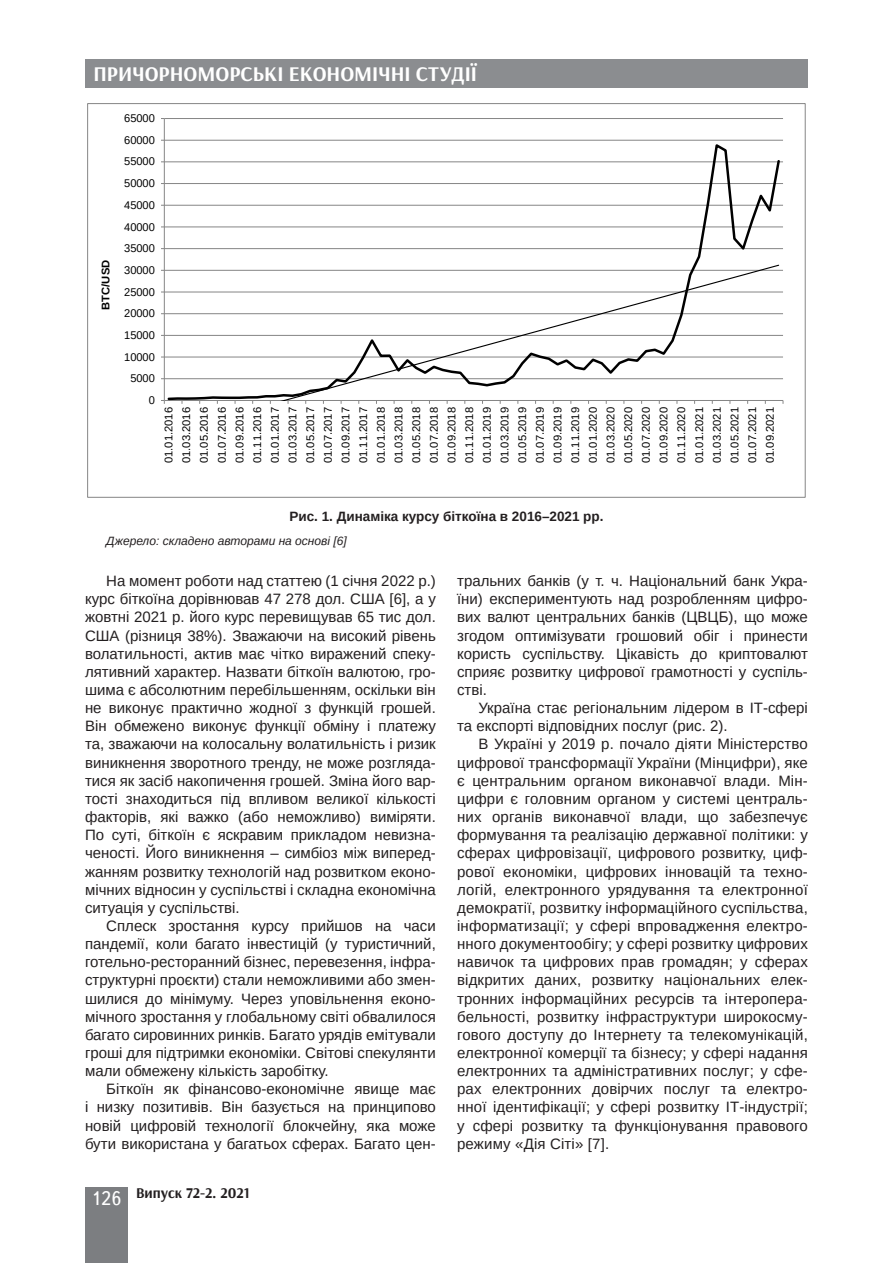
<style>
.page{position:relative;width:893px;height:1263px;background:#fff}
.page>*{position:absolute;margin:0;border:0;box-sizing:border-box;transform-origin:0 0}
.t1{font:700 21px "Arsenal";color:#fff}
.Текст_основной_G{font:15px/18.1px "Arimo";color:#231f20;text-align:justify}
.t2{font:700 15px "Arsenal";color:#231f20}
.Рисунок{font:700 13.5px "Arimo";color:#231f20}
.Джерело{font:italic 12px "Arimo";color:#231f20}
.t3{font:11.25px "Arimo";color:#000}
.t4{font:11.1px/17.7px "Arimo";color:#000;text-align:justify}
.t5{font:700 11.1px "Arimo";color:#000}
.s1{font-family:"Ukrainian Text";font-weight:400;font-size:19.5px;color:#fff}
</style>
<div class="page">
<div style="left:85px;top:59px;width:723px;height:29px;background:#8b8d90"></div>
<div style="left:85px;top:1186px;width:43px;height:76px;background:#7c7e81"></div>
<hr style="left:164px;top:378px;width:619px;height:1px;background:#868686">
<hr style="left:164px;top:357px;width:619px;height:1px;background:#868686">
<hr style="left:164px;top:335px;width:619px;height:1px;background:#868686">
<hr style="left:164px;top:313px;width:619px;height:1px;background:#868686">
<hr style="left:164px;top:292px;width:619px;height:1px;background:#868686">
<hr style="left:164px;top:270px;width:619px;height:1px;background:#868686">
<hr style="left:164px;top:248px;width:619px;height:1px;background:#868686">
<hr style="left:164px;top:226px;width:619px;height:1px;background:#868686">
<hr style="left:164px;top:205px;width:619px;height:1px;background:#868686">
<hr style="left:164px;top:183px;width:619px;height:1px;background:#868686">
<hr style="left:164px;top:161px;width:619px;height:1px;background:#868686">
<hr style="left:164px;top:140px;width:619px;height:1px;background:#868686">
<hr style="left:164px;top:118px;width:619px;height:1px;background:#868686">
<hr style="left:164px;top:119px;width:1px;height:281px;background:#868686">
<hr style="left:164px;top:400px;width:619px;height:1px;background:#868686">
<svg style="left:166px;top:144px;width:615px;height:257px"></svg>
<svg style="left:167px;top:264px;width:613px;height:136px"></svg>
<h1 class="t1" style="left:94px;top:61px;width:385px">ПРИЧОРНОМОРСЬКІ ЕКОНОМІЧНІ СТУДІЇ</h1>
<p class="t3" style="left:124px;top:112px;width:32px">65000</p>
<p class="t3" style="left:124px;top:134px;width:32px">60000</p>
<p class="t3" style="left:124px;top:155px;width:32px">55000</p>
<p class="t3" style="left:124px;top:177px;width:32px">50000</p>
<p class="t3" style="left:124px;top:199px;width:32px">45000</p>
<p class="t3" style="left:124px;top:220px;width:32px">40000</p>
<p class="t5" style="left:99px;top:310px;width:51px;rotate:-90deg">BTC/USD</p>
<p class="t3" style="left:124px;top:242px;width:32px">35000</p>
<p class="t3" style="left:124px;top:264px;width:32px">30000</p>
<p class="t3" style="left:124px;top:285px;width:32px">25000</p>
<p class="t3" style="left:124px;top:307px;width:32px">20000</p>
<p class="t3" style="left:124px;top:329px;width:32px">15000</p>
<p class="t3" style="left:124px;top:350px;width:32px">10000</p>
<p class="t3" style="left:130px;top:372px;width:26px">5000</p>
<p class="t3" style="left:149px;top:394px;width:8px">0</p>
<p class="t4" style="left:160px;top:463px;width:57px;rotate:-90deg">01.01.2016<br>01.03.2016<br>01.05.2016<br>01.07.2016<br>01.09.2016<br>01.11.2016<br>01.01.2017<br>01.03.2017<br>01.05.2017<br>01.07.2017<br>01.09.2017<br>01.11.2017<br>01.01.2018<br>01.03.2018<br>01.05.2018<br>01.07.2018<br>01.09.2018<br>01.11.2018<br>01.01.2019<br>01.03.2019<br>01.05.2019<br>01.07.2019<br>01.09.2019<br>01.11.2019<br>01.01.2020<br>01.03.2020<br>01.05.2020<br>01.07.2020<br>01.09.2020<br>01.11.2020<br>01.01.2021<br>01.03.2021<br>01.05.2021<br>01.07.2021<br>01.09.2021</p>
<p class="Рисунок" style="left:289px;top:507px;width:316px">Рис. 1. Динаміка курсу біткоїна в 2016–2021 рр.</p>
<p class="Джерело" style="left:106px;top:533px;width:242px">Джерело: складено авторами на основі [6]</p>
<p class="Текст_основной_G" style="left:85px;top:572px;width:352px;text-indent:21px">На момент роботи над статтею (1 січня 2022 р.) курс біткоїна дорівнював 47 278 дол. США [6], а у жовтні 2021 р. його курс перевищував 65 тис дол.<br>США (різниця 38%). Зважаючи на високий рівень волатильності, актив має чітко виражений спеку&shy;лятивний характер. Назвати біткоїн валютою, гро&shy;шима є абсолютним перебільшенням, оскільки він не виконує практично жодної з функцій грошей.<br>Він обмежено виконує функції обміну і платежу та, зважаючи на колосальну волатильність і ризик виникнення зворотного тренду, не може розгляда&shy;тися як засіб накопичення грошей. Зміна його вар&shy;тості знаходиться під впливом великої кількості факторів, які важко (або неможливо) виміряти.<br>По суті, біткоїн є яскравим прикладом невизна&shy;ченості. Його виникнення – симбіоз між виперед&shy;жанням розвитку технологій над розвитком еконо&shy;мічних відносин у суспільстві і складна економічна ситуація у суспільстві.</p>
<p class="Текст_основной_G" style="left:85px;top:917px;width:352px;text-indent:21px">Сплеск зростання курсу прийшов на часи пандемії, коли багато інвестицій (у туристичний, готельно-ресторанний бізнес, перевезення, інфра&shy;структурні проєкти) стали неможливими або змен&shy;шилися до мінімуму. Через уповільнення еконо&shy;мічного зростання у глобальному світі обвалилося багато сировинних ринків. Багато урядів емітували гроші для підтримки економіки. Світові спекулянти мали обмежену кількість заробітку.</p>
<p class="Текст_основной_G" style="left:85px;top:1080px;width:352px;text-indent:21px">Біткоїн як фінансово-економічне явище має і низку позитивів. Він базується на принципово новій цифровій технології блокчейну, яка може бути використана у багатьох сферах. Багато цен-</p>
<p class="t2" style="left:91px;top:1183px;width:160px"><span class="s1">126</span> Випуск 72-2. 2021</p>
<p class="Текст_основной_G" style="left:457px;top:572px;width:352px">тральних банків (у т. ч. Національний банк Укра&shy;їни) експериментують над розробленням цифро&shy;вих валют центральних банків (ЦВЦБ), що може згодом оптимізувати грошовий обіг і принести користь суспільству. Цікавість до криптовалют сприяє розвитку цифрової грамотності у суспіль&shy;стві.</p>
<p class="Текст_основной_G" style="left:457px;top:699px;width:352px;text-indent:21px">Україна стає регіональним лідером в ІТ-сфері та експорті відповідних послуг (рис. 2).</p>
<p class="Текст_основной_G" style="left:457px;top:735px;width:352px;text-indent:21px">В Україні у 2019 р. почало діяти Міністерство цифрової трансформації України (Мінцифри), яке є центральним органом виконавчої влади. Мін&shy;цифри є головним органом у системі централь&shy;них органів виконавчої влади, що забезпечує формування та реалізацію державної політики: у сферах цифровізації, цифрового розвитку, циф&shy;рової економіки, цифрових інновацій та техно&shy;логій, електронного урядування та електронної демократії, розвитку інформаційного суспільства, інформатизації; у сфері впровадження електро&shy;нного документообігу; у сфері розвитку цифрових навичок та цифрових прав громадян; у сферах відкритих даних, розвитку національних елек&shy;тронних інформаційних ресурсів та інтеропера&shy;бельності, розвитку інфраструктури широкосму&shy;гового доступу до Інтернету та телекомунікацій, електронної комерції та бізнесу; у сфері надання електронних та адміністративних послуг; у сфе&shy;рах електронних довірчих послуг та електро&shy;нної ідентифікації; у сфері розвитку ІТ-індустрії; у сфері розвитку та функціонування правового режиму «Дія Сіті» [7].</p>
</div>
